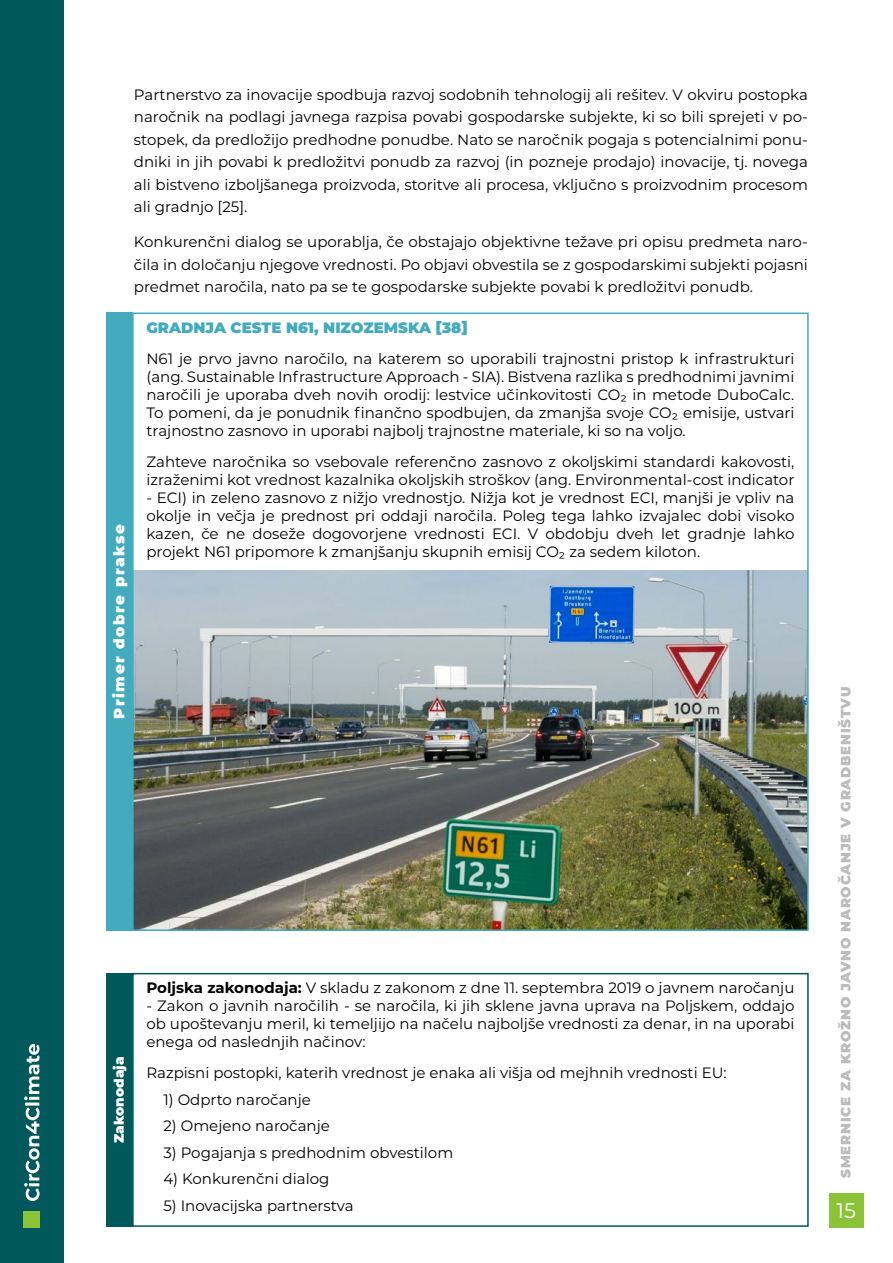
<style>
.page{position:relative;width:893px;height:1263px;background:#fff}
.page>*{position:absolute;margin:0;border:0;box-sizing:border-box;transform-origin:0 0}
.t1{font:21px "Montserrat";color:#fff}
.t2{font:15px/18px "Montserrat";color:#000;text-align:justify}
.t3{font:900 15px "Montserrat";color:#42abbd}
.t4{font:900 15px "Montserrat";letter-spacing:.1em;color:#fff}
.t5{font:900 13.5px "Montserrat";letter-spacing:.06em;color:#bcbcbc}
.t6{font:900 13.5px "Montserrat";color:#fff}
.s1{font-weight:700}
</style>
<div class="page">
<div style="left:0;top:0;width:64px;height:1263px;background:#00585b"></div>
<div style="left:829px;top:1193px;width:35px;height:35px;background:#8bc238"></div>
<svg style="left:24px;top:1044px;width:16px;height:157px"></svg>
<div style="left:24px;top:1211px;width:16px;height:17px;background:#8bc238"></div>
<img style="left:135px;top:571px;width:671px;height:357px">
<div style="left:106px;top:313px;width:26px;height:618px;background:#42abbd"></div>
<div style="left:132px;top:973px;width:677px;height:254px;border:2px solid #00585b"></div>
<div style="left:106px;top:973px;width:26px;height:254px;background:#00585b"></div>
<p class="t2" style="left:134px;top:82px;width:675px;line-height:22.5px">Partnerstvo za inovacije spodbuja razvoj sodobnih tehnologij ali rešitev. V okviru postopka naročnik na podlagi javnega razpisa povabi gospodarske subjekte, ki so bili sprejeti v po&shy;stopek, da predložijo predhodne ponudbe. Nato se naročnik pogaja s potencialnimi ponu&shy;dniki in jih povabi k predložitvi ponudb za razvoj (in pozneje prodajo) inovacije, tj. novega ali bistveno izboljšanega proizvoda, storitve ali procesa, vključno s proizvodnim procesom ali gradnjo [25].</p>
<p class="t2" style="left:134px;top:230px;width:675px;line-height:22.5px">Konkurenčni dialog se uporablja, če obstajajo objektivne težave pri opisu predmeta naro&shy;čila in določanju njegove vrednosti. Po objavi obvestila se z gospodarskimi subjekti pojasni predmet naročila, nato pa se te gospodarske subjekte povabi k predložitvi ponudb.</p>
<p class="t3" style="left:146px;top:316px;width:323px">GRADNJA CESTE N61, NIZOZEMSKA [38]</p>
<p class="t2" style="left:146px;top:349px;width:650px">N61 je prvo javno naročilo, na katerem so uporabili trajnostni pristop k infrastrukturi (ang. Sustainable Infrastructure Approach - SIA). Bistvena razlika s predhodnimi javnimi naročili je uporaba dveh novih orodij: lestvice učinkovitosti CO2 in metode DuboCalc.<br>To pomeni, da je ponudnik finančno spodbujen, da zmanjša svoje CO2 emisije, ustvari trajnostno zasnovo in uporabi najbolj trajnostne materiale, ki so na voljo.</p>
<p class="t2" style="left:146px;top:452px;width:649px">Zahteve naročnika so vsebovale referenčno zasnovo z okoljskimi standardi kakovosti, izraženimi kot vrednost kazalnika okoljskih stroškov (ang. Environmental-cost indicator</p>
<p class="t2" style="left:146px;top:488px;width:650px">- ECI) in zeleno zasnovo z nižjo vrednostjo. Nižja kot je vrednost ECI, manjši je vpliv na okolje in večja je prednost pri oddaji naročila. Poleg tega lahko izvajalec dobi visoko kazen, če ne doseže dogovorjene vrednosti ECI. V obdobju dveh let gradnje lahko projekt N61 pripomore k zmanjšanju skupnih emisij CO2 za sedem kiloton.</p>
<p class="t4" style="left:108px;top:719px;width:196px;rotate:-90deg">Primer dobre prakse</p>
<p class="t6" style="left:109px;top:1143px;width:88px;rotate:-90deg">Zakonodaja</p>
<p class="t2" style="left:146px;top:978px;width:650px"><span class="s1">Poljska zakonodaja:</span> V skladu z zakonom z dne 11. septembra 2019 o javnem naročanju</p>
<p class="t2" style="left:146px;top:996px;width:650px">- Zakon o javnih naročilih - se naročila, ki jih sklene javna uprava na Poljskem, oddajo ob upoštevanju meril, ki temeljijo na načelu najboljše vrednosti za denar, in na uporabi enega od naslednjih načinov:</p>
<p class="t2" style="left:146px;top:1063px;width:582px">Razpisni postopki, katerih vrednost je enaka ali višja od mejhnih vrednosti EU:</p>
<p class="t2" style="left:163px;top:1090px;width:149px">1) Odprto naročanje</p>
<p class="t2" style="left:163px;top:1116px;width:168px">2) Omejeno naročanje</p>
<p class="t2" style="left:163px;top:1143px;width:291px">3) Pogajanja s predhodnim obvestilom</p>
<p class="t2" style="left:163px;top:1169px;width:168px">4) Konkurenčni dialog</p>
<p class="t2" style="left:163px;top:1196px;width:192px">5) Inovacijska partnerstva</p>
<p class="t5" style="left:835px;top:1178px;width:493px;rotate:-90deg">SMERNICE ZA KROŽNO JAVNO NAROČANJE V GRADBENIŠTVU</p>
<h1 class="t1" style="left:836px;top:1196px;width:21px">15</h1>
</div>
